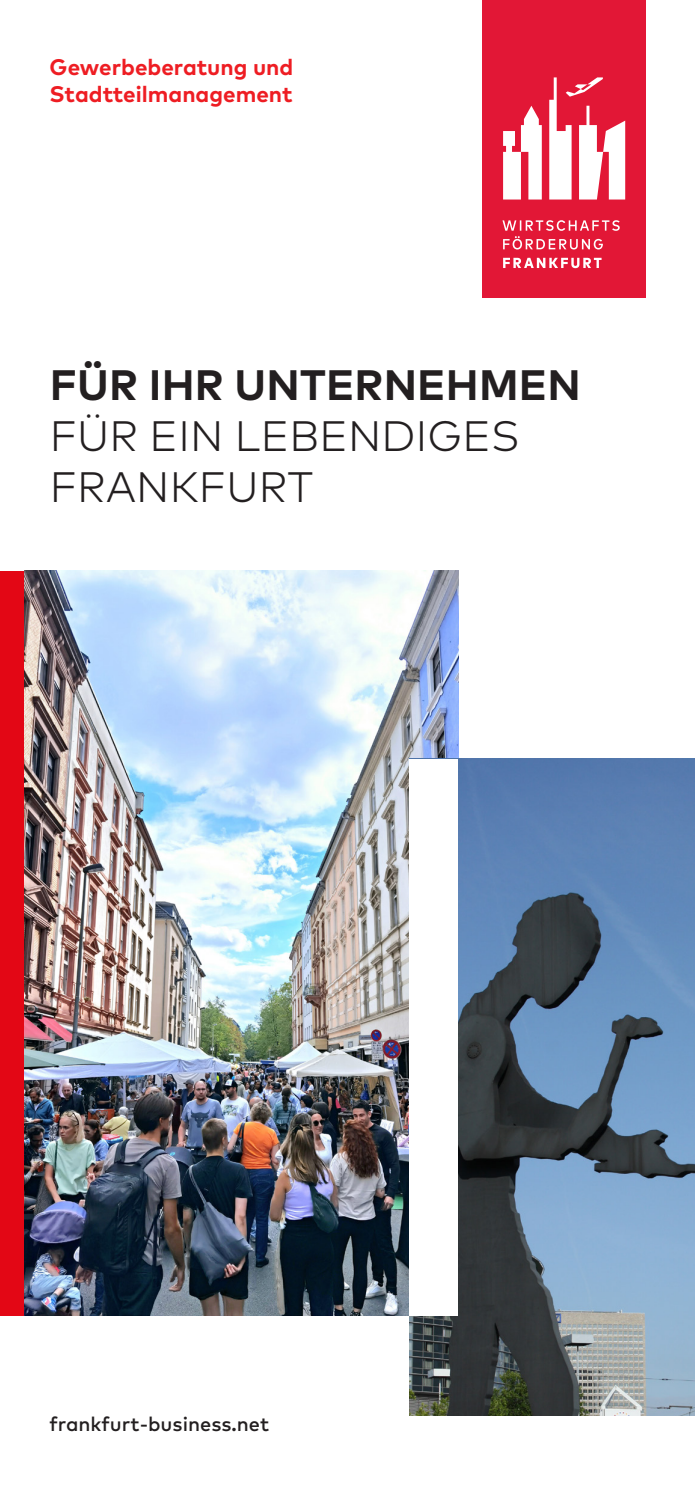
<style>
.page{position:relative;width:695px;height:1489px;background:#fff}
.page>*{position:absolute;margin:0;border:0;box-sizing:border-box;transform-origin:0 0}
.t1{font:300 42.5px/51px "Mark Pro";letter-spacing:.005em;color:#231f20}
.t2{font:700 42.5px "Mark Pro";letter-spacing:.005em;color:#231f20}
.t3{font:700 22.5px "Mark Pro";color:#ee1d23}
.t4{font:500 20px "Mark Pro";color:#231f20}
</style>
<div class="page">
<div style="left:482px;top:0;width:164px;height:298px;background:#e21736"></div>
<svg style="left:503px;top:258px;width:98px;height:10px"></svg>
<svg style="left:502px;top:220px;width:117px;height:29px"></svg>
<svg style="left:503px;top:77px;width:122px;height:122px"></svg>
<div style="left:0;top:571px;width:25px;height:744px;background:#e30715"></div>
<img style="left:25px;top:571px;width:433px;height:744px">
<img style="left:409px;top:758px;width:285px;height:656px">
<div style="left:409px;top:758px;width:49px;height:557px;background:#fff"></div>
<p class="t3" style="left:50px;top:50px;width:245px">Gewerbeberatung und</p>
<p class="t3" style="left:50px;top:77px;width:244px">Stadtteilmanagement</p>
<p class="t2" style="left:50px;top:352px;width:532px">FÜR IHR UNTERNEHMEN</p>
<p class="t1" style="left:50px;top:407px;width:471px">FÜR EIN LEBENDIGES<br>FRANKFURT</p>
<p class="t4" style="left:50px;top:1408px;width:221px">frankfurt-business.net</p>
</div>
